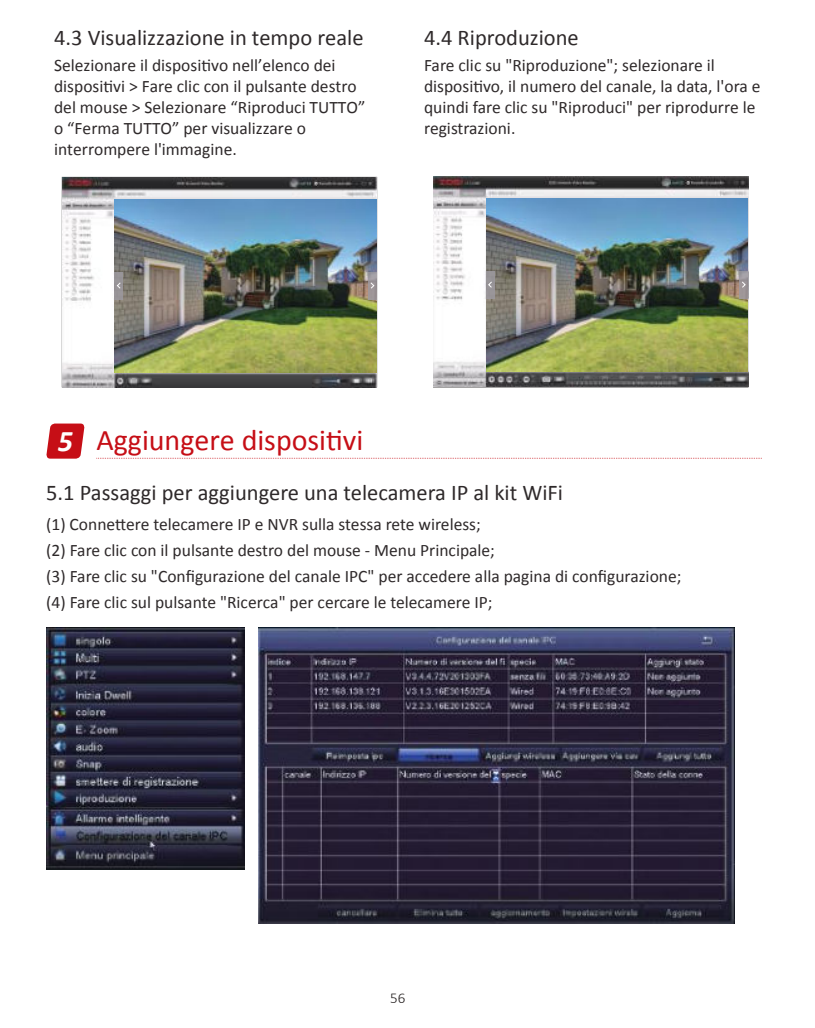
<style>
.page{position:relative;width:815px;height:1028px;background:#fff}
.page>*{position:absolute;margin:0;border:0;box-sizing:border-box;transform-origin:0 0}
.t1{font:30px "Calibri";color:#c60e16}
.t2{font:22.5px "Calibri";color:#2e292a}
.t3{font:17.5px/21px "Calibri";color:#2e292a}
.t4{font:300 15px "Calibri";color:#241f1f}
.s1{font-weight:700;font-style:italic;color:#fff}
</style>
<div class="page">
<svg style="left:46px;top:423px;width:39px;height:35px"></svg>
<svg style="left:96px;top:458px;width:666px;height:1px"></svg>
<img style="left:62px;top:178px;width:315px;height:209px">
<img style="left:115px;top:199px;width:261px;height:173px">
<div style="left:115px;top:272px;width:8px;height:27px;background:#989498"></div>
<svg style="left:117px;top:282px;width:4px;height:7px"></svg>
<svg style="left:368px;top:272px;width:8px;height:27px"></svg>
<svg style="left:370px;top:282px;width:5px;height:7px"></svg>
<img style="left:433px;top:177px;width:315px;height:210px">
<img style="left:486px;top:198px;width:262px;height:173px">
<div style="left:486px;top:271px;width:8px;height:27px;background:#979498"></div>
<svg style="left:488px;top:281px;width:4px;height:7px"></svg>
<svg style="left:739px;top:271px;width:9px;height:27px"></svg>
<svg style="left:741px;top:281px;width:5px;height:7px"></svg>
<img style="left:46px;top:627px;width:198px;height:242px">
<img style="left:258px;top:627px;width:476px;height:296px">
<p class="t2" style="left:54px;top:23px;width:311px">4.3 Visualizzazione in tempo reale</p>
<p class="t2" style="left:424px;top:23px;width:156px">4.4 Riproduzione</p>
<p class="t3" style="left:54px;top:55px;width:313px">Selezionare il dispositivo nell’elenco dei dispositivi &gt; Fare clic con il pulsante destro del mouse &gt; Selezionare “Riproduci TUTTO” o “Ferma TUTTO” per visualizzare o interrompere l'immagine.</p>
<p class="t3" style="left:424px;top:56px;width:338px">Fare clic su "Riproduzione"; selezionare il dispositivo, il numero del canale, la data, l'ora e quindi fare clic su "Riproduci" per riprodurre le registrazioni.</p>
<h1 class="t1" style="left:58px;top:421px;width:307px"><span class="s1">5</span> Aggiungere dispositivi</h1>
<p class="t2" style="left:46px;top:478px;width:518px">5.1 Passaggi per aggiungere una telecamera IP al kit WiFi</p>
<p class="t3" style="left:46px;top:511px;width:637px;line-height:26px">(1) Connettere telecamere IP e NVR sulla stessa rete wireless;<br>(2) Fare clic con il pulsante destro del mouse - Menu Principale;<br>(3) Fare clic su "Configurazione del canale IPC" per accedere alla pagina di configurazione; (4) Fare clic sul pulsante "Ricerca" per cercare le telecamere IP;</p>
<p class="t4" style="left:390px;top:988px;width:17px">56</p>
</div>
